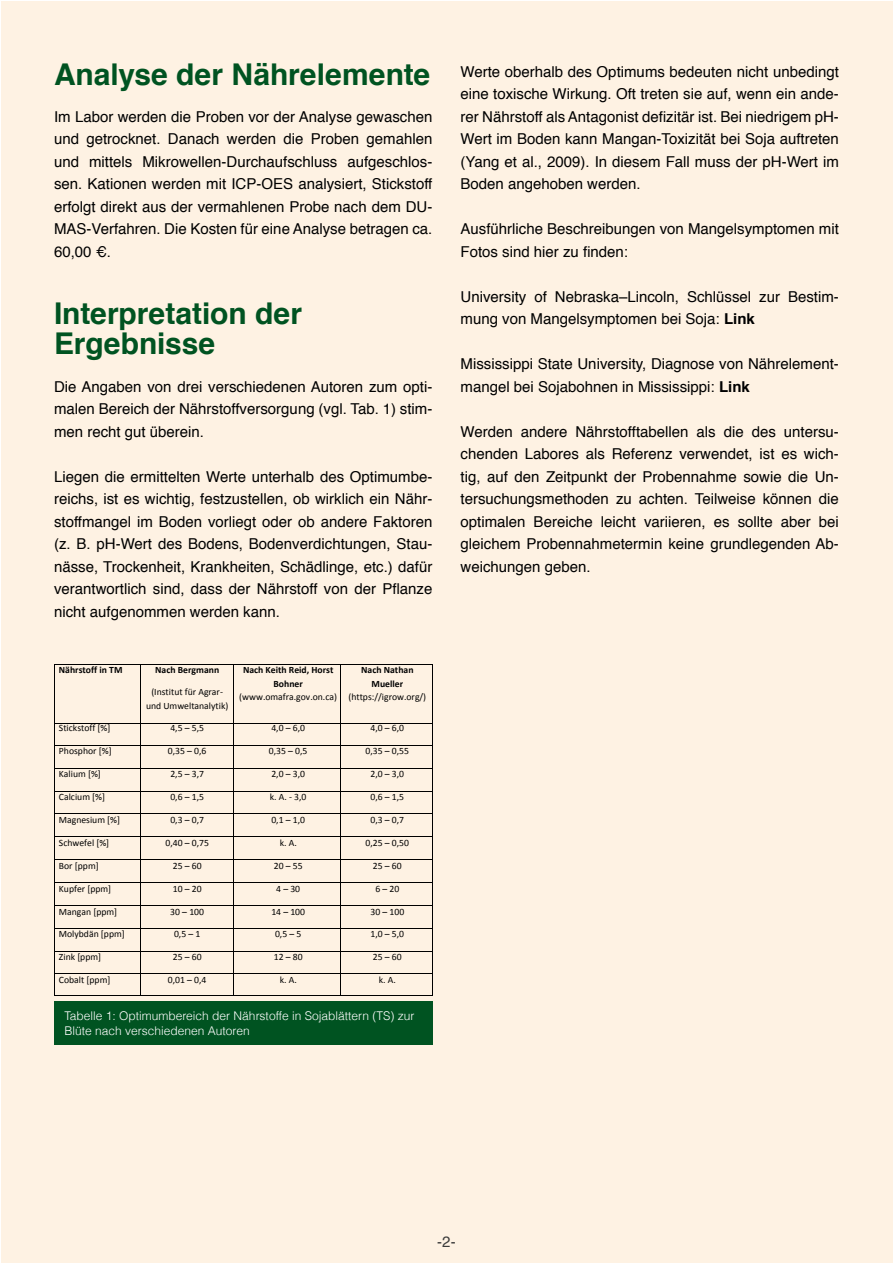
<style>
.page{position:relative;width:893px;height:1263px;background:#fff}
.page>*{position:absolute;margin:0;border:0;box-sizing:border-box;transform-origin:0 0}
.t1{font:700 30px/30px "Helvetica";color:#005321}
.t2{font:15px/22.5px "Helvetica";color:#000;text-align:justify}
.t3{font:15px "Helvetica";color:#3c3c3b}
.t4{font:300 12px/15px "Helvetica";color:#fff}
.t5{font:9.75px/13.2px "Calibri";color:#000;text-align:center}
.t6{font:700 9.75px/14.1px "Calibri";color:#000;text-align:center}
.s1{font-weight:700}
</style>
<div class="page">
<div style="left:1px;top:1px;width:892px;height:1262px;background:#fef2e3"></div>
<hr style="left:55px;top:664px;width:85px;height:1px;background:#000">
<hr style="left:141px;top:664px;width:92px;height:1px;background:#000">
<hr style="left:234px;top:664px;width:106px;height:1px;background:#000">
<hr style="left:341px;top:664px;width:91px;height:1px;background:#000">
<hr style="left:54px;top:665px;width:1px;height:58px;background:#000">
<hr style="left:140px;top:665px;width:1px;height:58px;background:#000">
<hr style="left:233px;top:665px;width:1px;height:58px;background:#000">
<hr style="left:340px;top:665px;width:1px;height:58px;background:#000">
<hr style="left:432px;top:665px;width:1px;height:58px;background:#000">
<hr style="left:55px;top:723px;width:85px;height:1px;background:#000">
<hr style="left:141px;top:723px;width:92px;height:1px;background:#000">
<hr style="left:234px;top:723px;width:106px;height:1px;background:#000">
<hr style="left:341px;top:723px;width:91px;height:1px;background:#000">
<hr style="left:55px;top:745px;width:85px;height:1px;background:#000">
<hr style="left:141px;top:745px;width:92px;height:1px;background:#000">
<hr style="left:234px;top:745px;width:106px;height:1px;background:#000">
<hr style="left:341px;top:745px;width:91px;height:1px;background:#000">
<hr style="left:55px;top:768px;width:85px;height:1px;background:#000">
<hr style="left:141px;top:768px;width:92px;height:1px;background:#000">
<hr style="left:234px;top:768px;width:106px;height:1px;background:#000">
<hr style="left:341px;top:768px;width:91px;height:1px;background:#000">
<hr style="left:55px;top:791px;width:85px;height:1px;background:#000">
<hr style="left:141px;top:791px;width:92px;height:1px;background:#000">
<hr style="left:234px;top:791px;width:106px;height:1px;background:#000">
<hr style="left:341px;top:791px;width:91px;height:1px;background:#000">
<hr style="left:55px;top:813px;width:85px;height:1px;background:#000">
<hr style="left:141px;top:813px;width:92px;height:1px;background:#000">
<hr style="left:234px;top:813px;width:106px;height:1px;background:#000">
<hr style="left:341px;top:813px;width:91px;height:1px;background:#000">
<hr style="left:55px;top:836px;width:85px;height:1px;background:#000">
<hr style="left:141px;top:836px;width:92px;height:1px;background:#000">
<hr style="left:234px;top:836px;width:106px;height:1px;background:#000">
<hr style="left:341px;top:836px;width:91px;height:1px;background:#000">
<hr style="left:55px;top:859px;width:85px;height:1px;background:#000">
<hr style="left:141px;top:859px;width:92px;height:1px;background:#000">
<hr style="left:234px;top:859px;width:106px;height:1px;background:#000">
<hr style="left:341px;top:859px;width:91px;height:1px;background:#000">
<hr style="left:55px;top:882px;width:85px;height:1px;background:#000">
<hr style="left:141px;top:882px;width:92px;height:1px;background:#000">
<hr style="left:234px;top:882px;width:106px;height:1px;background:#000">
<hr style="left:341px;top:882px;width:91px;height:1px;background:#000">
<hr style="left:55px;top:905px;width:85px;height:1px;background:#000">
<hr style="left:141px;top:905px;width:92px;height:1px;background:#000">
<hr style="left:234px;top:905px;width:106px;height:1px;background:#000">
<hr style="left:341px;top:905px;width:91px;height:1px;background:#000">
<hr style="left:55px;top:928px;width:85px;height:1px;background:#000">
<hr style="left:141px;top:928px;width:92px;height:1px;background:#000">
<hr style="left:234px;top:928px;width:106px;height:1px;background:#000">
<hr style="left:341px;top:928px;width:91px;height:1px;background:#000">
<hr style="left:55px;top:950px;width:85px;height:1px;background:#000">
<hr style="left:141px;top:950px;width:92px;height:1px;background:#000">
<hr style="left:234px;top:950px;width:106px;height:1px;background:#000">
<hr style="left:341px;top:950px;width:91px;height:1px;background:#000">
<hr style="left:55px;top:973px;width:85px;height:1px;background:#000">
<hr style="left:141px;top:973px;width:92px;height:1px;background:#000">
<hr style="left:234px;top:973px;width:106px;height:1px;background:#000">
<hr style="left:341px;top:973px;width:91px;height:1px;background:#000">
<svg style="left:54px;top:723px;width:1px;height:273px"></svg>
<hr style="left:55px;top:995px;width:85px;height:1px;background:#000">
<svg style="left:140px;top:723px;width:1px;height:273px"></svg>
<hr style="left:141px;top:995px;width:92px;height:1px;background:#000">
<svg style="left:233px;top:723px;width:1px;height:273px"></svg>
<hr style="left:234px;top:995px;width:106px;height:1px;background:#000">
<svg style="left:340px;top:723px;width:1px;height:273px"></svg>
<hr style="left:341px;top:995px;width:91px;height:1px;background:#000">
<svg style="left:432px;top:723px;width:1px;height:273px"></svg>
<div style="left:54px;top:1001px;width:378px;height:43px;background:#005321"></div>
<h1 class="t1" style="left:54px;top:60px;width:378px">Analyse der Nährelemente</h1>
<p class="t2" style="left:54px;top:105px;width:380px">Im Labor werden die Proben vor der Analyse gewaschen und getrocknet. Danach werden die Proben gemahlen und mittels Mikrowellen-Durchaufschluss aufgeschlos&shy;sen. Kationen werden mit ICP-OES analysiert, Stickstoff erfolgt direkt aus der vermahlenen Probe nach dem DU-MAS-Verfahren. Die Kosten für eine Analyse betragen ca.<br>60,00 €.</p>
<h1 class="t1" style="left:54px;top:299px;width:250px">Interpretation der<br>Ergebnisse</h1>
<p class="t2" style="left:54px;top:375px;width:380px">Die Angaben von drei verschiedenen Autoren zum opti&shy;malen Bereich der Nährstoffversorgung (vgl. Tab. 1) stim&shy;men recht gut überein.</p>
<p class="t2" style="left:54px;top:465px;width:380px">Liegen die ermittelten Werte unterhalb des Optimumbe&shy;reichs, ist es wichtig, festzustellen, ob wirklich ein Nähr&shy;stoffmangel im Boden vorliegt oder ob andere Faktoren (z. B. pH-Wert des Bodens, Bodenverdichtungen, Stau&shy;nässe, Trockenheit, Krankheiten, Schädlinge, etc.) dafür verantwortlich sind, dass der Nährstoff von der Pflanze nicht aufgenommen werden kann.</p>
<p class="t6" style="left:59px;top:662px;width:65px">Nährstoff in TM</p>
<p class="t6" style="left:155px;top:662px;width:65px">Nach Bergmann</p>
<p class="t5" style="left:146px;top:686px;width:84px">(Institut für Agrar--‐ und Umweltanalytik)</p>
<p class="t6" style="left:243px;top:662px;width:92px">Nach Keith Reid, Horst<br>Bohner</p>
<p class="t5" style="left:239px;top:690px;width:99px">(www.omafra.gov.on.ca)</p>
<p class="t6" style="left:361px;top:662px;width:54px">Nach Nathan<br>Mueller</p>
<p class="t5" style="left:348px;top:690px;width:79px">(https://igrow.org/)</p>
<p class="t5" style="left:59px;top:722px;width:53px">Stickstoff [%]</p>
<p class="t5" style="left:170px;top:722px;width:35px">4,5 – 5,5</p>
<p class="t5" style="left:271px;top:722px;width:35px">4,0 – 6,0</p>
<p class="t5" style="left:371px;top:722px;width:35px">4,0 – 6,0</p>
<p class="t5" style="left:59px;top:744px;width:54px">Phosphor [%]</p>
<p class="t5" style="left:168px;top:744px;width:40px">0,35 – 0,6</p>
<p class="t5" style="left:269px;top:744px;width:40px">0,35 – 0,5</p>
<p class="t5" style="left:366px;top:744px;width:45px">0,35 – 0,55</p>
<p class="t5" style="left:59px;top:767px;width:43px">Kalium [%]</p>
<p class="t5" style="left:170px;top:767px;width:35px">2,5 – 3,7</p>
<p class="t5" style="left:271px;top:767px;width:35px">2,0 – 3,0</p>
<p class="t5" style="left:371px;top:767px;width:35px">2,0 – 3,0</p>
<p class="t5" style="left:59px;top:790px;width:48px">Calcium [%]</p>
<p class="t5" style="left:170px;top:790px;width:35px">0,6 – 1,5</p>
<p class="t5" style="left:270px;top:790px;width:38px">k. A. --‐ 3,0</p>
<p class="t5" style="left:371px;top:790px;width:35px">0,6 – 1,5</p>
<p class="t5" style="left:59px;top:813px;width:63px">Magnesium [%]</p>
<p class="t5" style="left:170px;top:813px;width:35px">0,3 – 0,7</p>
<p class="t5" style="left:271px;top:813px;width:35px">0,1 – 1,0</p>
<p class="t5" style="left:371px;top:813px;width:35px">0,3 – 0,7</p>
<p class="t5" style="left:59px;top:836px;width:52px">Schwefel [%]</p>
<p class="t5" style="left:165px;top:836px;width:45px">0,40 – 0,75</p>
<p class="t5" style="left:280px;top:836px;width:19px">k. A.</p>
<p class="t5" style="left:366px;top:836px;width:45px">0,25 – 0,50</p>
<p class="t5" style="left:59px;top:859px;width:41px">Bor [ppm]</p>
<p class="t5" style="left:173px;top:859px;width:30px">25 – 60</p>
<p class="t5" style="left:274px;top:859px;width:30px">20 – 55</p>
<p class="t5" style="left:373px;top:859px;width:30px">25 – 60</p>
<p class="t5" style="left:59px;top:882px;width:54px">Kupfer [ppm]</p>
<p class="t5" style="left:173px;top:882px;width:30px">10 – 20</p>
<p class="t5" style="left:276px;top:882px;width:25px">4 – 30</p>
<p class="t5" style="left:375px;top:882px;width:25px">6 – 20</p>
<p class="t5" style="left:59px;top:905px;width:60px">Mangan [ppm]</p>
<p class="t5" style="left:170px;top:905px;width:35px">30 – 100</p>
<p class="t5" style="left:271px;top:905px;width:35px">14 – 100</p>
<p class="t5" style="left:370px;top:905px;width:35px">30 – 100</p>
<p class="t5" style="left:59px;top:927px;width:67px">Molybdän [ppm]</p>
<p class="t5" style="left:174px;top:927px;width:28px">0,5 – 1</p>
<p class="t5" style="left:275px;top:927px;width:28px">0,5 – 5</p>
<p class="t5" style="left:371px;top:927px;width:35px">1,0 – 5,0</p>
<p class="t5" style="left:59px;top:950px;width:44px">Zink [ppm]</p>
<p class="t5" style="left:173px;top:950px;width:30px">25 – 60</p>
<p class="t5" style="left:274px;top:950px;width:30px">12 – 80</p>
<p class="t5" style="left:373px;top:950px;width:30px">25 – 60</p>
<p class="t5" style="left:59px;top:973px;width:53px">Cobalt [ppm]</p>
<p class="t5" style="left:168px;top:973px;width:40px">0,01 – 0,4</p>
<p class="t5" style="left:280px;top:973px;width:19px">k. A.</p>
<p class="t5" style="left:379px;top:973px;width:19px">k. A.</p>
<p class="t4" style="left:64px;top:1008px;width:351px">Tabelle 1: Optimumbereich der Nährstoffe in Sojablättern (TS) zur<br>Blüte nach verschiedenen Autoren</p>
<p class="t2" style="left:460px;top:60px;width:380px">Werte oberhalb des Optimums bedeuten nicht unbedingt eine toxische Wirkung. Oft treten sie auf, wenn ein ande&shy;rer Nährstoff als Antagonist defizitär ist. Bei niedrigem pH-Wert im Boden kann Mangan-Toxizität bei Soja auftreten (Yang et al., 2009). In diesem Fall muss der pH-Wert im Boden angehoben werden.</p>
<p class="t2" style="left:460px;top:218px;width:380px">Ausführliche Beschreibungen von Mangelsymptomen mit<br>Fotos sind hier zu finden:</p>
<p class="t2" style="left:460px;top:285px;width:380px">University of Nebraska–Lincoln, Schlüssel zur Bestim&shy;mung von Mangelsymptomen bei Soja: <span class="s1">Link</span></p>
<p class="t2" style="left:460px;top:353px;width:380px">Mississippi State University, Diagnose von Nährelement&shy;mangel bei Sojabohnen in Mississippi: <span class="s1">Link</span></p>
<p class="t2" style="left:460px;top:420px;width:380px">Werden andere Nährstofftabellen als die des untersu&shy;chenden Labores als Referenz verwendet, ist es wich&shy;tig, auf den Zeitpunkt der Probennahme sowie die Un&shy;tersuchungsmethoden zu achten. Teilweise können die optimalen Bereiche leicht variieren, es sollte aber bei gleichem Probennahmetermin keine grundlegenden Ab&shy;weichungen geben.</p>
<p class="t3" style="left:437px;top:1230px;width:20px">-2-</p>
</div>
